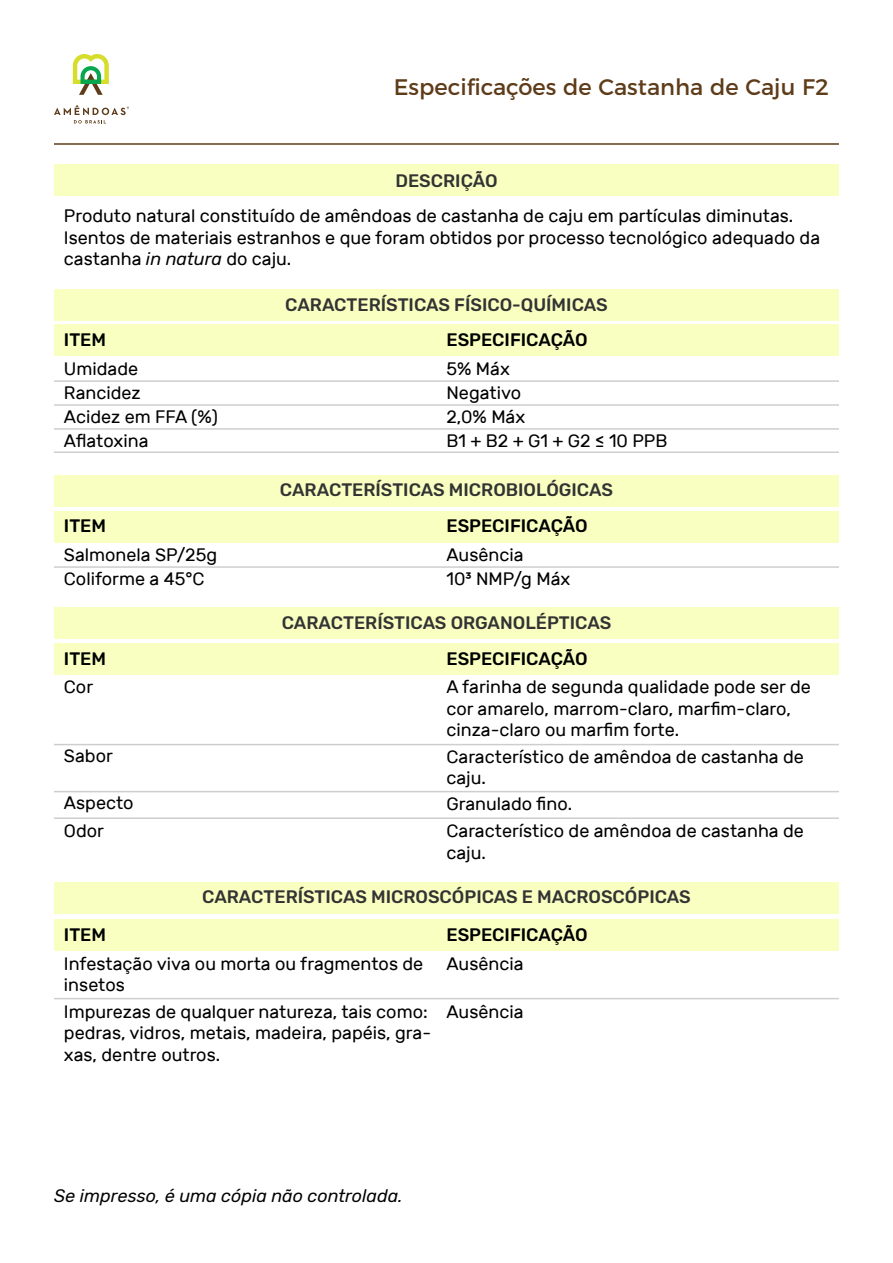
<style>
.page{position:relative;width:893px;height:1263px;background:#fff}
.page>*{position:absolute;margin:0;border:0;box-sizing:border-box;transform-origin:0 0}
.t1{font:22.5px "Montserrat";color:#5f3c19}
.t2{font:18px/21.6px "Rubik";color:#000}
.t3{font:500 18px "Rubik";color:#333}
.t4{font:500 18px "Rubik";color:#000}
.t5{font:italic 18px "Rubik";color:#000}
.s1{font-style:italic}
</style>
<div class="page">
<svg style="left:73px;top:54px;width:36px;height:41px"></svg>
<svg style="left:54px;top:105px;width:75px;height:19px"></svg>
<hr style="left:54px;top:143px;width:785px;height:2px;background:#5f3c19">
<hr style="left:54px;top:380px;width:785px;height:2px;background:#cecece">
<hr style="left:54px;top:404px;width:785px;height:2px;background:#cecece">
<hr style="left:54px;top:428px;width:785px;height:2px;background:#cecece">
<hr style="left:54px;top:451px;width:785px;height:2px;background:#cecece">
<hr style="left:54px;top:566px;width:785px;height:2px;background:#cecece">
<hr style="left:54px;top:744px;width:785px;height:1px;background:#cecece">
<hr style="left:54px;top:791px;width:785px;height:1px;background:#cecece">
<hr style="left:54px;top:817px;width:785px;height:2px;background:#cecece">
<hr style="left:54px;top:998px;width:785px;height:1px;background:#cecece">
<div style="left:54px;top:164px;width:785px;height:32px;background:#f8ffc0"></div>
<div style="left:54px;top:289px;width:785px;height:32px;background:#f8ffc0"></div>
<div style="left:54px;top:475px;width:785px;height:31px;background:#f8ffc0"></div>
<div style="left:54px;top:607px;width:785px;height:32px;background:#f8ffc0"></div>
<div style="left:54px;top:882px;width:785px;height:32px;background:#f8ffc0"></div>
<div style="left:54px;top:325px;width:785px;height:31px;background:#f8ffc0"></div>
<div style="left:54px;top:511px;width:785px;height:31px;background:#f8ffc0"></div>
<div style="left:54px;top:643px;width:785px;height:32px;background:#f8ffc0"></div>
<div style="left:54px;top:919px;width:785px;height:31px;background:#f8ffc0"></div>
<p class="t1" style="left:394px;top:69px;width:437px">Especificações de Castanha de Caju F2</p>
<p class="t3" style="left:395px;top:170px;width:104px">DESCRIÇÃO</p>
<p class="t2" style="left:64px;top:205px;width:758px">Produto natural constituído de amêndoas de castanha de caju em partículas diminutas.<br>Isentos de materiais estranhos e que foram obtidos por processo tecnológico adequado da castanha <span class="s1">in natura</span> do caju.</p>
<p class="t4" style="left:64px;top:330px;width:44px">ITEM</p>
<p class="t2" style="left:64px;top:358px;width:76px">Umidade</p>
<p class="t3" style="left:285px;top:295px;width:324px">CARACTERÍSTICAS FÍSICO-QUÍMICAS</p>
<p class="t4" style="left:446px;top:330px;width:143px">ESPECIFICAÇÃO</p>
<p class="t2" style="left:446px;top:358px;width:65px">5% Máx</p>
<p class="t2" style="left:64px;top:382px;width:78px">Rancidez</p>
<p class="t2" style="left:446px;top:382px;width:76px">Negativo</p>
<p class="t2" style="left:64px;top:406px;width:156px">Acidez em FFA (%)</p>
<p class="t2" style="left:446px;top:406px;width:80px">2,0% Máx</p>
<p class="t2" style="left:64px;top:430px;width:86px">Aflatoxina</p>
<p class="t2" style="left:446px;top:430px;width:222px">B1 + B2 + G1 + G2 ≤ 10 PPB</p>
<p class="t3" style="left:280px;top:480px;width:335px">CARACTERÍSTICAS MICROBIOLÓGICAS</p>
<p class="t4" style="left:64px;top:516px;width:44px">ITEM</p>
<p class="t4" style="left:446px;top:516px;width:143px">ESPECIFICAÇÃO</p>
<p class="t2" style="left:64px;top:544px;width:155px">Salmonela SP/25g</p>
<p class="t2" style="left:446px;top:544px;width:79px">Ausência</p>
<p class="t2" style="left:64px;top:568px;width:142px">Coliforme a 45°C</p>
<p class="t2" style="left:446px;top:568px;width:125px">10³ NMP/g Máx</p>
<p class="t3" style="left:282px;top:612px;width:331px">CARACTERÍSTICAS ORGANOLÉPTICAS</p>
<p class="t4" style="left:64px;top:648px;width:44px">ITEM</p>
<p class="t4" style="left:446px;top:648px;width:143px">ESPECIFICAÇÃO</p>
<p class="t2" style="left:64px;top:676px;width:31px">Cor</p>
<p class="t2" style="left:446px;top:676px;width:366px">A farinha de segunda qualidade pode ser de cor amarelo, marrom-claro, marfim-claro, cinza-claro ou marfim forte.</p>
<p class="t2" style="left:64px;top:746px;width:50px">Sabor</p>
<p class="t2" style="left:64px;top:790px;width:71px;line-height:27.6px">Aspecto<br>Odor</p>
<p class="t2" style="left:446px;top:746px;width:359px">Característico de amêndoa de castanha de caju.</p>
<p class="t2" style="left:446px;top:790px;width:359px;line-height:27px">Granulado fino.<br>Característico de amêndoa de castanha de</p>
<p class="t2" style="left:446px;top:842px;width:41px">caju.</p>
<p class="t4" style="left:64px;top:925px;width:44px">ITEM</p>
<p class="t3" style="left:202px;top:886px;width:490px">CARACTERÍSTICAS MICROSCÓPICAS E MACROSCÓPICAS</p>
<p class="t4" style="left:446px;top:925px;width:143px">ESPECIFICAÇÃO</p>
<p class="t2" style="left:64px;top:953px;width:361px">Infestação viva ou morta ou fragmentos de insetos</p>
<p class="t2" style="left:64px;top:1001px;width:369px">Impurezas de qualquer natureza, tais como: pedras, vidros, metais, madeira, papéis, gra&shy;xas, dentre outros.</p>
<p class="t2" style="left:446px;top:953px;width:79px">Ausência</p>
<p class="t2" style="left:446px;top:1001px;width:79px">Ausência</p>
<p class="t5" style="left:54px;top:1186px;width:350px">Se impresso, é uma cópia não controlada.</p>
</div>
